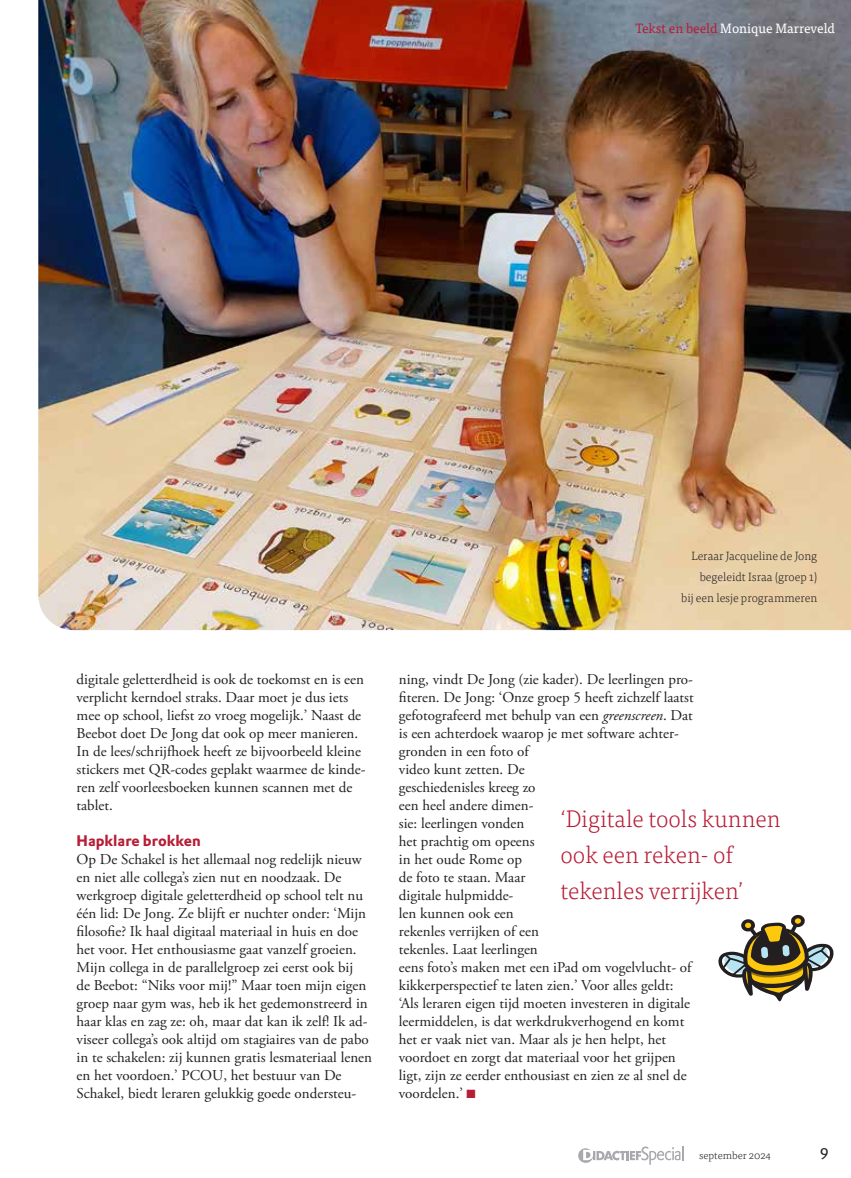
<style>
.page{position:relative;width:851px;height:1178px;background:#fff}
.page>*{position:absolute;margin:0;border:0;box-sizing:border-box;transform-origin:0 0}
.t1{font:300 24px/36px "Tisa Pro";color:#b61e37}
.t2{font:15px/18px "Adobe Garamond Pro";color:#231f20}
.t3{font:15px "DTL Prokyon ST Bold";color:#b61e37}
.t4{font:15px "DTL Prokyon T";color:#231f20}
.t5{font:13.5px "Tisa Pro";color:#fff}
.t6{font:300 12px/21px "Tisa Pro";color:#231f20;text-align:right}
.t7{font:300 10.5px "Tisa Pro";color:#231f20}
.s1{color:#b61e37}
.s2{font-style:italic}
</style>
<div class="page">
<svg style="left:578px;top:1146px;width:105px;height:19px"></svg>
<img style="left:38px;top:0;width:812px;height:630px">
<svg style="left:718px;top:914px;width:116px;height:88px"></svg>
<p class="t5" style="left:635px;top:19px;width:201px"><span class="s1">Tekst en beeld</span> Monique Marreveld</p>
<p class="t6" style="left:681px;top:545px;width:138px">Leraar Jacqueline de Jong begeleidt Israa (groep 1)<br>bij een lesje programmeren</p>
<p class="t2" style="left:77px;top:671px;width:290px">digitale geletterdheid is ook de toekomst en is een verplicht kerndoel straks. Daar moet je dus iets mee op school, liefst zo vroeg mogelijk.’ Naast de Beebot doet De Jong dat ook op meer manieren.<br>In de lees/schrijfhoek heeft ze bijvoorbeeld kleine stickers met QR-codes geplakt waarmee de kinde&shy;ren zelf voorleesboeken kunnen scannen met de tablet.</p>
<p class="t3" style="left:77px;top:831px;width:126px">Hapklare brokken</p>
<p class="t2" style="left:77px;top:851px;width:297px">Op De Schakel is het allemaal nog redelijk nieuw en niet alle collega’s zien nut en noodzaak. De werkgroep digitale geletterdheid op school telt nu één lid: De Jong. Ze blijft er nuchter onder: ‘Mijn filosofie? Ik haal digitaal materiaal in huis en doe het voor. Het enthousiasme gaat vanzelf groeien.<br>Mijn collega in de parallelgroep zei eerst ook bij<br>de Beebot: “Niks voor mij!” Maar toen mijn eigen groep naar gym was, heb ik het gedemonstreerd in haar klas en zag ze: oh, maar dat kan ik zelf! Ik ad&shy;viseer collega’s ook altijd om stagiaires van de pabo in te schakelen: zij kunnen gratis lesmateriaal lenen en het voordoen.’ PCOU, het bestuur van De Schakel, biedt leraren gelukkig goede ondersteu-</p>
<p class="t2" style="left:399px;top:671px;width:296px">ning, vindt De Jong (zie kader). De leerlingen pro&shy;fiteren. De Jong: ‘Onze groep 5 heeft zichzelf laatst gefotografeerd met behulp van een <span class="s2">greenscreen</span>. Dat is een achterdoek waarop je met software achter&shy;gronden in een foto of<br>video kunt zetten. De<br>geschiedenisles kreeg zo<br>een heel andere dimen-<br>sie: leerlingen vonden<br>het prachtig om opeens<br>in het oude Rome op<br>de foto te staan. Maar<br>digitale hulpmidde-<br>len kunnen ook een<br>rekenles verrijken of een<br>tekenles. Laat leerlingen<br>eens foto’s maken met een iPad om vogelvlucht- of kikkerperspectief te laten zien.’ Voor alles geldt: ‘Als leraren eigen tijd moeten investeren in digitale leermiddelen, is dat werkdrukverhogend en komt het er vaak niet van. Maar als je hen helpt, het voordoet en zorgt dat materiaal voor het grijpen ligt, zijn ze eerder enthousiast en zien ze al snel de voordelen.’ <span class="s1">■</span></p>
<h1 class="t1" style="left:560px;top:799px;width:221px">‘Digitale tools kunnen ook een reken- of tekenles verrijken’</h1>
<p class="t7" style="left:699px;top:1148px;width:73px">september 2024</p>
<p class="t4" style="left:819px;top:1144px;width:11px">9</p>
</div>
